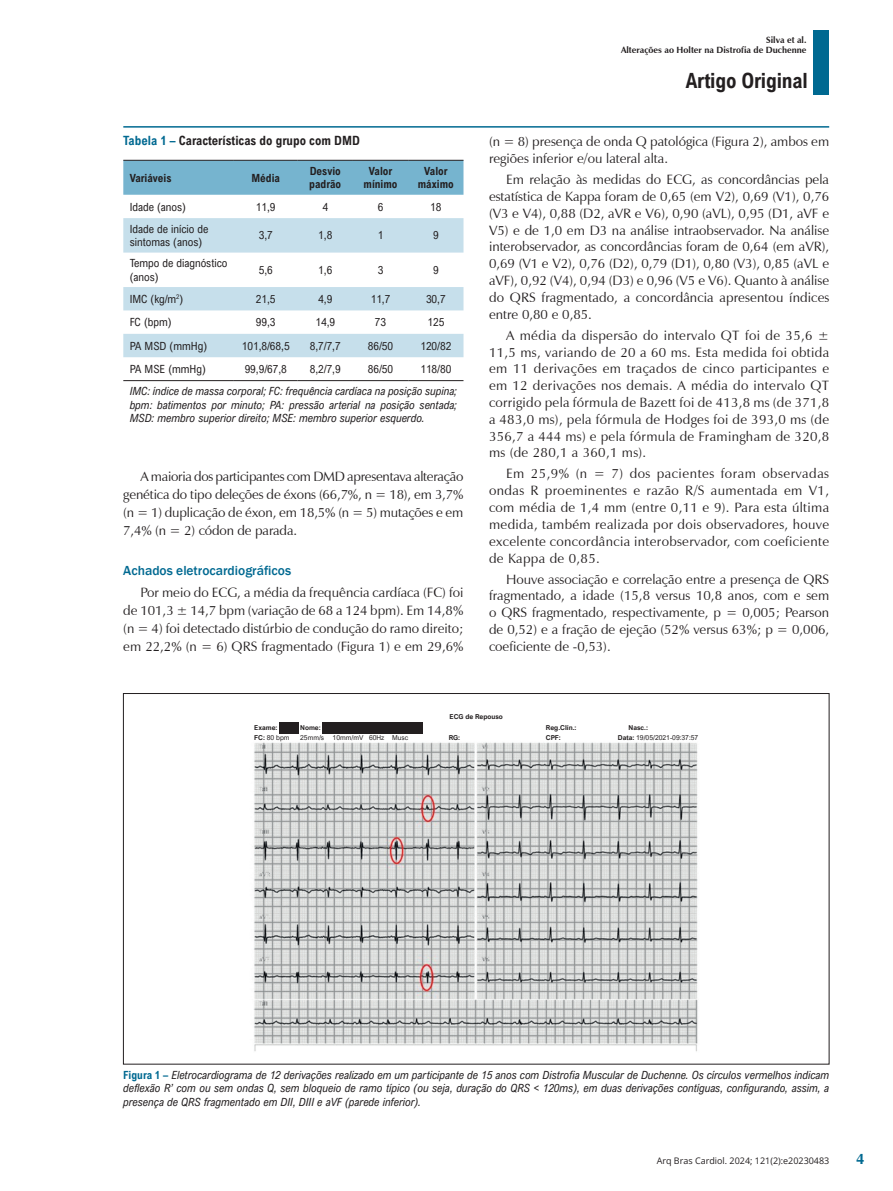
<style>
.page{position:relative;width:893px;height:1191px;background:#fff}
.page>*{position:absolute;margin:0;border:0;box-sizing:border-box;transform-origin:0 0}
.t1{font:700 21px "Arial Nova Cond";letter-spacing:-.01em;color:#231f20}
.t2{font:700 15px "Zapf Humanist 601 BT";color:#006991}
._01-TEXTO_BASICO{font:13.5px/16.8px "Zapf Humanist 601 BT";color:#231f20;text-align:justify}
._03_-_SUBTITULO_PRINCIPAL_MATERIA{font:500 13.5px "Franklin Gothic";color:#006991}
._01_TÍTULO_TABELA{font:700 12.75px "Arial Nova Cond";color:#231f20}
._05_LEGENDA_TABELA{font:italic 11.25px/13.5px "Arial Nova Cond";color:#231f20;text-align:justify}
._02_TEXTO_TABELA_BASICA{font:11.25px/13.5px "Arial Nova Cond";color:#231f20}
._04_DESTAQUE_TABELA{font:700 11.25px/13.5px "Arial Nova Cond";color:#231f20;text-align:center}
.t3{font:700 9px/10.8px "Zapf Humanist 601 BT";color:#231f20;text-align:right}
.t4{font:9px "Open Sans";color:#231f20}
.t5{font:6.75px "Arial Nova";color:#231f20}
._05_LEGENDA_TABELA-2{font:700 6.75px "Arial Nova";color:#231f20}
.s1{color:#006991}
.s2{font-weight:700}
.s3{font-weight:700;font-style:normal;color:#006991}
</style>
<div class="page">
<hr style="left:123px;top:126px;width:706px;height:2px;background:#006991">
<div style="left:813px;top:30px;width:16px;height:64px;background:#006991"></div>
<div style="left:123px;top:161px;width:340px;height:34px;background:#76b4cf"></div>
<svg style="left:123px;top:218px;width:340px;height:139px;fill:#c6dfeb"></svg>
<hr style="left:123px;top:160px;width:111px;height:1px;background:#231f20">
<hr style="left:234px;top:160px;width:64px;height:1px;background:#231f20">
<hr style="left:298px;top:160px;width:55px;height:1px;background:#231f20">
<hr style="left:353px;top:160px;width:55px;height:1px;background:#231f20">
<hr style="left:408px;top:160px;width:55px;height:1px;background:#231f20">
<hr style="left:123px;top:380px;width:111px;height:1px;background:#231f20">
<hr style="left:234px;top:380px;width:64px;height:1px;background:#231f20">
<hr style="left:298px;top:380px;width:55px;height:1px;background:#231f20">
<hr style="left:353px;top:380px;width:55px;height:1px;background:#231f20">
<hr style="left:408px;top:380px;width:55px;height:1px;background:#231f20">
<img style="left:254px;top:722px;width:444px;height:330px">
<div style="left:279px;top:722px;width:19px;height:11px;background:#231f20"></div>
<div style="left:322px;top:722px;width:101px;height:12px;background:#231f20"></div>
<p class="t3" style="left:621px;top:34px;width:187px">Silva et al.<br>Alterações ao Holter na Distrofia de Duchenne</p>
<p class="_01_TÍTULO_TABELA" style="left:123px;top:133px;width:238px"><span class="s1">Tabela 1 –</span> Características do grupo com DMD</p>
<p class="_04_DESTAQUE_TABELA" style="left:130px;top:171px;width:43px">Variáveis</p>
<p class="_04_DESTAQUE_TABELA" style="left:251px;top:171px;width:30px">Média</p>
<p class="_04_DESTAQUE_TABELA" style="left:309px;top:164px;width:33px;text-align:left">Desvio padrão</p>
<p class="_04_DESTAQUE_TABELA" style="left:364px;top:164px;width:36px">Valor mínimo</p>
<p class="_04_DESTAQUE_TABELA" style="left:418px;top:164px;width:38px">Valor máximo</p>
<p class="_02_TEXTO_TABELA_BASICA" style="left:130px;top:200px;width:58px">Idade (anos)</p>
<p class="_02_TEXTO_TABELA_BASICA" style="left:256px;top:200px;width:21px">11,9</p>
<p class="_02_TEXTO_TABELA_BASICA" style="left:322px;top:200px;width:7px">4</p>
<p class="_02_TEXTO_TABELA_BASICA" style="left:378px;top:200px;width:7px">6</p>
<p class="_02_TEXTO_TABELA_BASICA" style="left:430px;top:200px;width:13px">18</p>
<p class="_02_TEXTO_TABELA_BASICA" style="left:130px;top:222px;width:80px">Idade de início de sintomas (anos)</p>
<p class="_02_TEXTO_TABELA_BASICA" style="left:259px;top:228px;width:16px">3,7</p>
<p class="_02_TEXTO_TABELA_BASICA" style="left:318px;top:228px;width:16px">1,8</p>
<p class="_02_TEXTO_TABELA_BASICA" style="left:378px;top:228px;width:7px">1</p>
<p class="_02_TEXTO_TABELA_BASICA" style="left:433px;top:228px;width:7px">9</p>
<p class="_02_TEXTO_TABELA_BASICA" style="left:130px;top:256px;width:99px">Tempo de diagnóstico (anos)</p>
<p class="_02_TEXTO_TABELA_BASICA" style="left:259px;top:263px;width:16px">5,6</p>
<p class="_02_TEXTO_TABELA_BASICA" style="left:318px;top:263px;width:16px">1,6</p>
<p class="_02_TEXTO_TABELA_BASICA" style="left:378px;top:263px;width:7px">3</p>
<p class="_02_TEXTO_TABELA_BASICA" style="left:433px;top:263px;width:7px">9</p>
<p class="_02_TEXTO_TABELA_BASICA" style="left:130px;top:292px;width:55px">IMC (kg/m<sup>2</sup>)</p>
<p class="_02_TEXTO_TABELA_BASICA" style="left:256px;top:292px;width:21px">21,5</p>
<p class="_02_TEXTO_TABELA_BASICA" style="left:318px;top:292px;width:16px">4,9</p>
<p class="_02_TEXTO_TABELA_BASICA" style="left:371px;top:292px;width:21px">11,7</p>
<p class="_02_TEXTO_TABELA_BASICA" style="left:426px;top:292px;width:21px">30,7</p>
<p class="_02_TEXTO_TABELA_BASICA" style="left:130px;top:315px;width:43px">FC (bpm)</p>
<p class="_02_TEXTO_TABELA_BASICA" style="left:256px;top:315px;width:21px">99,3</p>
<p class="_02_TEXTO_TABELA_BASICA" style="left:315px;top:315px;width:21px">14,9</p>
<p class="_02_TEXTO_TABELA_BASICA" style="left:375px;top:315px;width:13px">73</p>
<p class="_02_TEXTO_TABELA_BASICA" style="left:427px;top:315px;width:18px">125</p>
<p class="_02_TEXTO_TABELA_BASICA" style="left:130px;top:339px;width:79px">PA MSD (mmHg)</p>
<p class="_02_TEXTO_TABELA_BASICA" style="left:242px;top:339px;width:49px">101,8/68,5</p>
<p class="_02_TEXTO_TABELA_BASICA" style="left:310px;top:339px;width:32px">8,7/7,7</p>
<p class="_02_TEXTO_TABELA_BASICA" style="left:368px;top:339px;width:27px">86/50</p>
<p class="_02_TEXTO_TABELA_BASICA" style="left:420px;top:339px;width:32px">120/82</p>
<p class="_02_TEXTO_TABELA_BASICA" style="left:130px;top:362px;width:78px">PA MSE (mmHg)</p>
<p class="_02_TEXTO_TABELA_BASICA" style="left:245px;top:362px;width:44px">99,9/67,8</p>
<p class="_02_TEXTO_TABELA_BASICA" style="left:310px;top:362px;width:32px">8,2/7,9</p>
<p class="_02_TEXTO_TABELA_BASICA" style="left:368px;top:362px;width:27px">86/50</p>
<p class="_02_TEXTO_TABELA_BASICA" style="left:420px;top:362px;width:32px">118/80</p>
<p class="_05_LEGENDA_TABELA" style="left:130px;top:384px;width:329px">IMC: índice de massa corporal; FC: frequência cardíaca na posição supina; bpm: batimentos por minuto; PA: pressão arterial na posição sentada; MSD: membro superior direito; MSE: membro superior esquerdo.</p>
<p class="_01-TEXTO_BASICO" style="left:123px;top:468px;width:342px;line-height:17.9px;text-indent:17px">A maioria dos participantes com DMD apresentava alteração genética do tipo deleções de éxons (66,7%, n = 18), em 3,7% (n = 1) duplicação de éxon, em 18,5% (n = 5) mutações e em 7,4% (n = 2) códon de parada.</p>
<p class="_03_-_SUBTITULO_PRINCIPAL_MATERIA" style="left:123px;top:562px;width:169px">Achados eletrocardiográficos</p>
<p class="_01-TEXTO_BASICO" style="left:123px;top:583px;width:342px;line-height:17.9px;text-indent:17px">Por meio do ECG, a média da frequência cardíaca (FC) foi de 101,3 ± 14,7 bpm (variação de 68 a 124 bpm). Em 14,8% (n = 4) foi detectado distúrbio de condução do ramo direito; em 22,2% (n = 6) QRS fragmentado (Figura 1) e em 29,6%</p>
<h1 class="t1" style="left:686px;top:67px;width:124px">Artigo Original</h1>
<p class="_01-TEXTO_BASICO" style="left:489px;top:133px;width:342px">(n = 8) presença de onda Q patológica (Figura 2), ambos em regiões inferior e/ou lateral alta.</p>
<p class="_01-TEXTO_BASICO" style="left:489px;top:171px;width:342px;text-indent:17px">Em relação às medidas do ECG, as concordâncias pela estatística de Kappa foram de 0,65 (em V2), 0,69 (V1), 0,76 (V3 e V4), 0,88 (D2, aVR e V6), 0,90 (aVL), 0,95 (D1, aVF e V5) e de 1,0 em D3 na análise intraobservador. Na análise interobservador, as concordâncias foram de 0,64 (em aVR), 0,69 (V1 e V2), 0,76 (D2), 0,79 (D1), 0,80 (V3), 0,85 (aVL e aVF), 0,92 (V4), 0,94 (D3) e 0,96 (V5 e V6). Quanto à análise do QRS fragmentado, a concordância apresentou índices entre 0,80 e 0,85.</p>
<p class="_01-TEXTO_BASICO" style="left:489px;top:327px;width:342px;text-indent:17px">A média da dispersão do intervalo QT foi de 35,6 ± 11,5 ms, variando de 20 a 60 ms. Esta medida foi obtida em 11 derivações em traçados de cinco participantes e em 12 derivações nos demais. A média do intervalo QT corrigido pela fórmula de Bazett foi de 413,8 ms (de 371,8 a 483,0 ms), pela fórmula de Hodges foi de 393,0 ms (de 356,7 a 444 ms) e pela fórmula de Framingham de 320,8 ms (de 280,1 a 360,1 ms).</p>
<p class="_01-TEXTO_BASICO" style="left:489px;top:465px;width:342px;text-indent:17px">Em 25,9% (n = 7) dos pacientes foram observadas ondas R proeminentes e razão R/S aumentada em V1, com média de 1,4 mm (entre 0,11 e 9). Para esta última medida, também realizada por dois observadores, houve excelente concordância interobservador, com coeficiente de Kappa de 0,85.</p>
<p class="_01-TEXTO_BASICO" style="left:489px;top:570px;width:342px;text-indent:17px">Houve associação e correlação entre a presença de QRS fragmentado, a idade (15,8 versus 10,8 anos, com e sem o QRS fragmentado, respectivamente, p = 0,005; Pearson de 0,52) e a fração de ejeção (52% versus 63%; p = 0,006, coeficiente de -0,53).</p>
<p class="_05_LEGENDA_TABELA-2" style="left:450px;top:712px;width:55px">ECG de Repouso</p>
<p class="_05_LEGENDA_TABELA-2" style="left:254px;top:724px;width:25px">Exame:</p>
<p class="_05_LEGENDA_TABELA-2" style="left:300px;top:724px;width:22px">Nome:</p>
<p class="_05_LEGENDA_TABELA-2" style="left:546px;top:724px;width:32px">Reg.Clín.:</p>
<p class="_05_LEGENDA_TABELA-2" style="left:628px;top:724px;width:21px">Nasc.:</p>
<p class="t5" style="left:254px;top:734px;width:37px"><span class="s2">FC:</span> 80 bpm</p>
<p class="t5" style="left:300px;top:734px;width:110px">25mm/s 10mm/mV 60Hz Musc</p>
<p class="_05_LEGENDA_TABELA-2" style="left:449px;top:734px;width:13px">RG:</p>
<p class="_05_LEGENDA_TABELA-2" style="left:546px;top:734px;width:16px">CPF:</p>
<p class="t5" style="left:618px;top:734px;width:82px"><span class="s2">Data:</span> 19/05/2021-09:37:57</p>
<p class="_05_LEGENDA_TABELA" style="left:123px;top:1068px;width:708px"><span class="s3">Figura 1 –</span> Eletrocardiograma de 12 derivações realizado em um participante de 15 anos com Distrofia Muscular de Duchenne. Os círculos vermelhos indicam deflexão R’ com ou sem ondas Q, sem bloqueio de ramo típico (ou seja, duração do QRS &lt; 120ms), em duas derivações contíguas, configurando, assim, a presença de QRS fragmentado em DII, DIII e aVF (parede inferior).</p>
<p class="t4" style="left:657px;top:1154px;width:174px">Arq Bras Cardiol. 2024; 121(2):e20230483</p>
<p class="t2" style="left:856px;top:1149px;width:10px">4</p>
</div>
